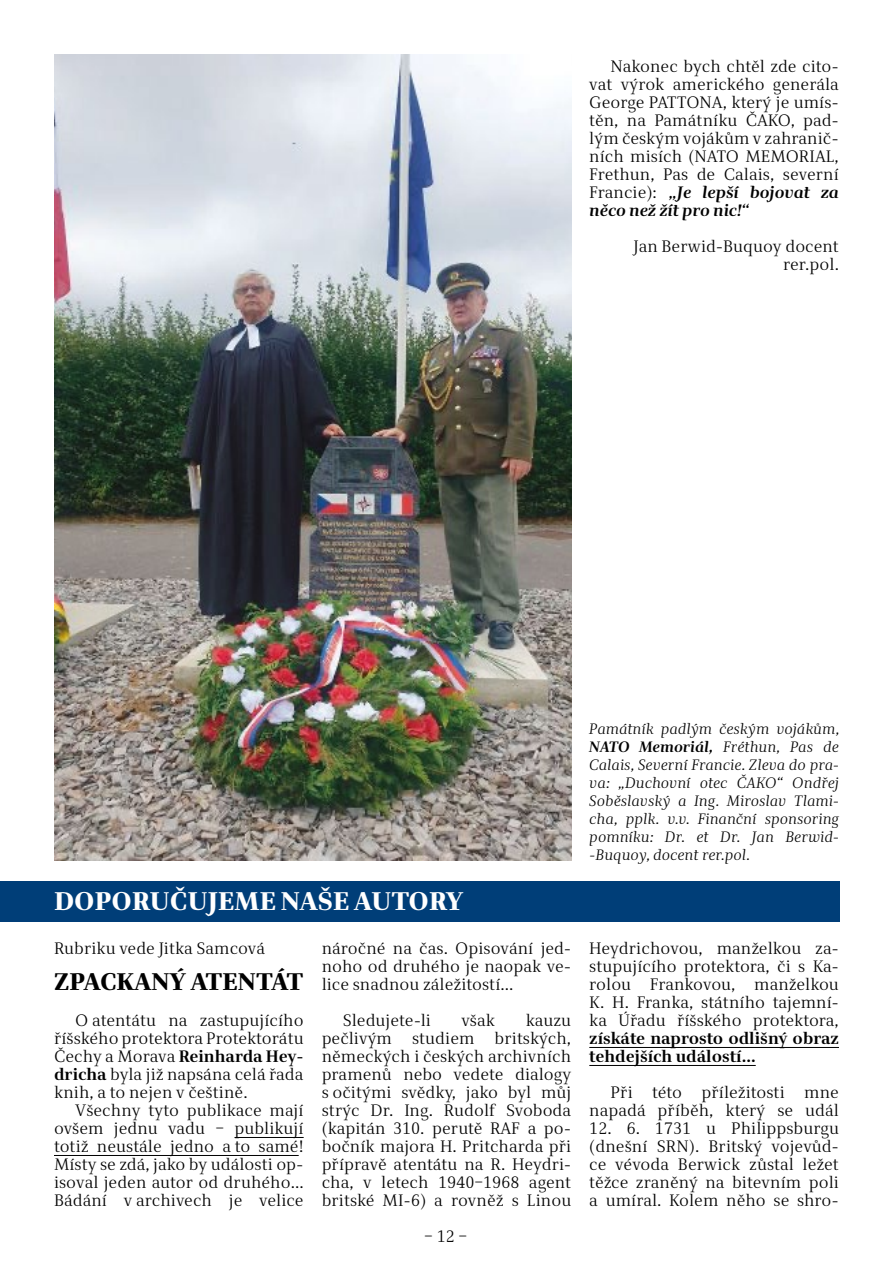
<style>
.page{position:relative;width:893px;height:1263px;background:#fff}
.page>*{position:absolute;margin:0;border:0;box-sizing:border-box;transform-origin:0 0}
.Nadpis{font:800 25.5px "Alfon";color:#fff}
.Zakladni_text{font:800 24px "Alfon";color:#000}
.Zakladni_text-2{font:16.5px/18px "Alfon";color:#000;text-align:justify}
.Popiska{font:italic 15px/18px "Alfon";color:#000;text-align:justify}
.s1{font-weight:700;font-style:italic}
.s2{font-weight:700}
</style>
<div class="page">
<img style="left:54px;top:54px;width:517px;height:806px">
<div style="left:0;top:881px;width:840px;height:41px;background:#003e78"></div>
<hr style="left:235px;top:1137px;width:69px;height:1px;background:#000">
<hr style="left:54px;top:1155px;width:245px;height:1px;background:#000">
<hr style="left:589px;top:1047px;width:250px;height:1px;background:#000">
<hr style="left:589px;top:1065px;width:167px;height:1px;background:#000">
<p class="Zakladni_text-2" style="left:589px;top:58px;width:251px;text-indent:21px">Nakonec bych chtěl zde cito&shy;vat výrok amerického generála George PATTONA, který je umís&shy;těn, na Památníku ČAKO, pad&shy;lým českým vojákům v zahranič&shy;ních misích (NATO MEMORIAL, Frethun, Pas de Calais, severní Francie): <span class="s1">„Je lepší bojovat za něco než žít pro nic!“</span></p>
<p class="Zakladni_text-2" style="left:633px;top:238px;width:207px;text-align:right">Jan Berwid-Buquoy docent rer.pol.</p>
<p class="Nadpis" style="left:54px;top:886px;width:411px">DOPORUČUJEME NAŠE AUTORY</p>
<p class="Zakladni_text-2" style="left:54px;top:940px;width:213px">Rubriku vede Jitka Samcová</p>
<p class="Zakladni_text" style="left:54px;top:967px;width:251px">ZPACKANÝ ATENTÁT</p>
<p class="Zakladni_text-2" style="left:54px;top:1012px;width:251px;text-indent:21px">O atentátu na zastupujícího říšského protektora Protektorátu Čechy a Morava <span class="s2">Reinharda Hey&shy;dricha</span> byla již napsána celá řada knih, a to nejen v češtině.</p>
<p class="Zakladni_text-2" style="left:54px;top:1102px;width:251px;text-indent:21px">Všechny tyto publikace mají ovšem jednu vadu – publikují totiž neustále jedno a to samé!<br>Místy se zdá, jako by události op&shy;isoval jeden autor od druhého...<br>Bádání v archivech je velice</p>
<p class="Zakladni_text-2" style="left:322px;top:940px;width:251px">náročné na čas. Opisování jed&shy;noho od druhého je naopak ve&shy;lice snadnou záležitostí...</p>
<p class="Zakladni_text-2" style="left:343px;top:1012px;width:90px">Sledujete-li</p>
<p class="Zakladni_text-2" style="left:462px;top:1012px;width:35px">však</p>
<p class="Zakladni_text-2" style="left:322px;top:1012px;width:251px;text-indent:204px">kauzu pečlivým studiem britských, německých i českých archivních pramenů nebo vedete dialogy s očitými svědky, jako byl můj strýc Dr. Ing. Rudolf Svoboda (kapitán 310. perutě RAF a po&shy;bočník majora H. Pritcharda při přípravě atentátu na R. Heydri&shy;cha, v letech 1940–1968 agent britské MI-6) a rovněž s Linou</p>
<p class="Zakladni_text-2" style="left:424px;top:1228px;width:44px">– 12 –</p>
<p class="Popiska" style="left:589px;top:720px;width:251px">Památník padlým českým vojákům, <span class="s2">NATO Memoriál,</span> Fréthun, Pas de Calais, Severní Francie. Zleva do pra&shy;va: „Duchovní otec ČAKO“ Ondřej Soběslavský a Ing. Miroslav Tlami&shy;cha, pplk. v.v. Finanční sponsoring pomníku: Dr. et Dr. Jan Berwid--Buquoy, docent rer.pol.</p>
<p class="Zakladni_text-2" style="left:589px;top:940px;width:251px">Heydrichovou, manželkou za&shy;stupujícího protektora, či s Ka&shy;rolou Frankovou, manželkou K. H. Franka, státního tajemní&shy;ka Úřadu říšského protektora, <span class="s2">získáte naprosto odlišný obraz tehdejších událostí...</span></p>
<p class="Zakladni_text-2" style="left:589px;top:1084px;width:251px;text-align:right">Při této příležitosti mne napadá příběh, který se udál</p>
<p class="Zakladni_text-2" style="left:589px;top:1120px;width:251px">12. 6. 1731 u Philippsburgu (dnešní SRN). Britský vojevůd&shy;ce vévoda Berwick zůstal ležet těžce zraněný na bitevním poli a umíral. Kolem něho se shro-</p>
</div>
